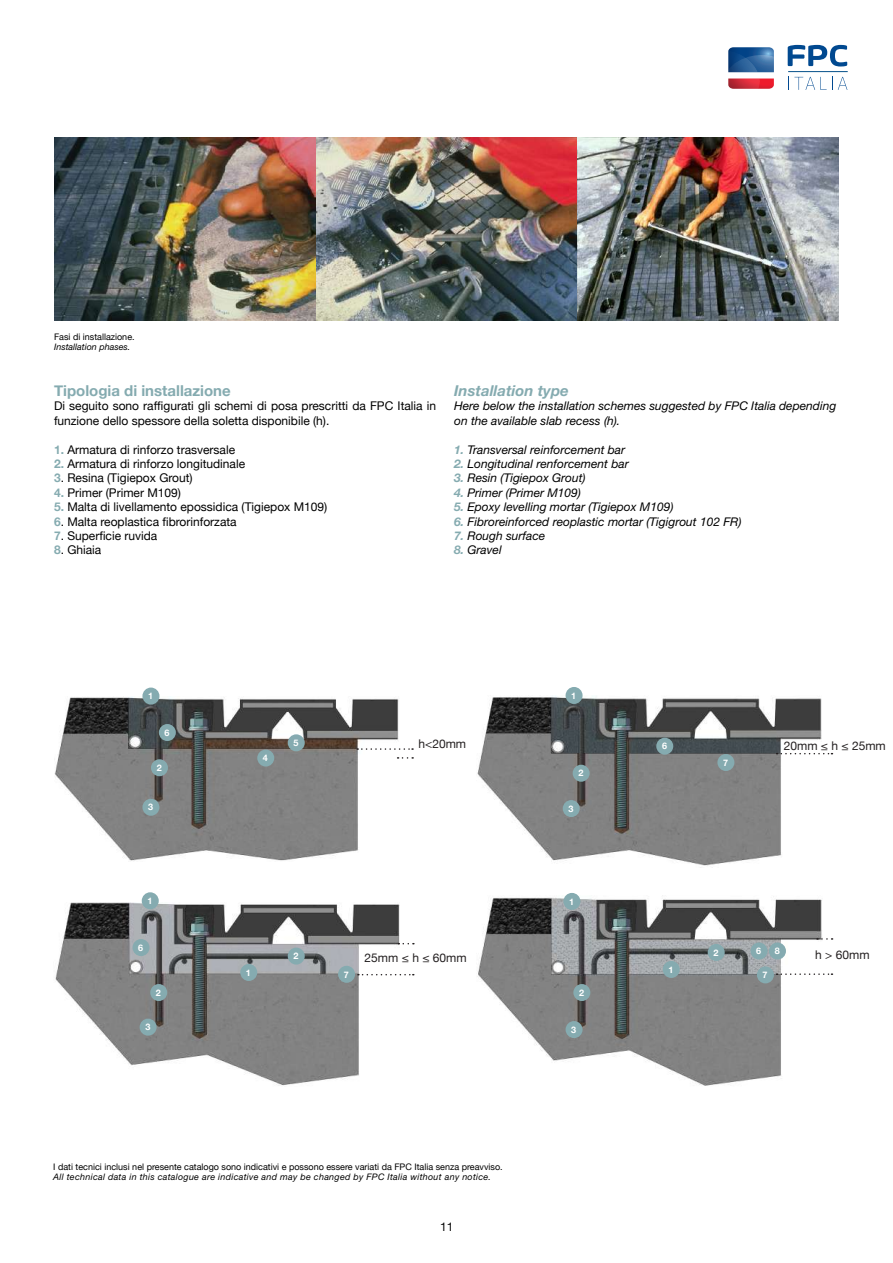
<style>
.page{position:relative;width:893px;height:1263px;background:#fff}
.page>*{position:absolute;margin:0;border:0;box-sizing:border-box;transform-origin:0 0}
.t1{font:700 15px "Helvetica Neue";color:#85abb0}
.t2{font:italic 700 15px "Helvetica Neue";color:#85abb0}
.t3{font:12px/14.4px "Helvetica Neue";color:#000}
.t4{font:italic 12px/14.4px "Helvetica Neue";color:#000}
.t5{font:12px "Helvetica Neue";color:#231f20}
.t6{font:9px "Helvetica Neue";color:#000}
.t7{font:italic 9px "Helvetica Neue";letter-spacing:.03em;color:#000}
.t8{font:700 9px "Helvetica Neue";color:#fff}
.t9{font:italic 9px "Helvetica Neue";color:#000}
.s1{font-weight:700;color:#85abb0}
</style>
<div class="page">
<svg style="left:788px;top:45px;width:59px;height:22px"></svg>
<svg style="left:728px;top:47px;width:46px;height:42px;background:#766d92"></svg>
<hr style="left:788px;top:71px;width:60px;height:1px;background:#05508a">
<svg style="left:794px;top:77px;width:53px;height:13px"></svg>
<img style="left:54px;top:138px;width:785px;height:183px">
<img style="left:54px;top:696px;width:345px;height:165px">
<div style="left:142px;top:687px;width:17px;height:17px;background:#85abb0;border-radius:50%"></div>
<div style="left:151px;top:759px;width:17px;height:17px;background:#85abb0;border-radius:50%"></div>
<div style="left:142px;top:799px;width:17px;height:17px;background:#85abb0;border-radius:50%"></div>
<div style="left:257px;top:749px;width:17px;height:17px;background:#85abb0;border-radius:50%"></div>
<div style="left:288px;top:734px;width:17px;height:17px;background:#85abb0;border-radius:50%"></div>
<div style="left:159px;top:724px;width:17px;height:17px;background:#85abb0;border-radius:50%"></div>
<img style="left:477px;top:696px;width:345px;height:170px">
<div style="left:563px;top:800px;width:17px;height:17px;background:#85abb0;border-radius:50%"></div>
<div style="left:656px;top:738px;width:17px;height:17px;background:#85abb0;border-radius:50%"></div>
<div style="left:717px;top:754px;width:17px;height:17px;background:#85abb0;border-radius:50%"></div>
<div style="left:566px;top:687px;width:17px;height:17px;background:#85abb0;border-radius:50%"></div>
<div style="left:573px;top:765px;width:17px;height:17px;background:#85abb0;border-radius:50%"></div>
<img style="left:477px;top:895px;width:346px;height:191px">
<div style="left:757px;top:966px;width:17px;height:17px;background:#85abb0;border-radius:50%"></div>
<div style="left:563px;top:893px;width:17px;height:17px;background:#85abb0;border-radius:50%"></div>
<div style="left:573px;top:984px;width:17px;height:17px;background:#85abb0;border-radius:50%"></div>
<div style="left:566px;top:1021px;width:17px;height:17px;background:#85abb0;border-radius:50%"></div>
<div style="left:750px;top:942px;width:17px;height:17px;background:#85abb0;border-radius:50%"></div>
<div style="left:769px;top:942px;width:17px;height:17px;background:#85abb0;border-radius:50%"></div>
<div style="left:708px;top:944px;width:17px;height:17px;background:#85abb0;border-radius:50%"></div>
<div style="left:663px;top:961px;width:17px;height:17px;background:#85abb0;border-radius:50%"></div>
<img style="left:55px;top:902px;width:346px;height:184px">
<div style="left:142px;top:892px;width:17px;height:17px;background:#85abb0;border-radius:50%"></div>
<div style="left:150px;top:984px;width:17px;height:17px;background:#85abb0;border-radius:50%"></div>
<div style="left:140px;top:1019px;width:17px;height:17px;background:#85abb0;border-radius:50%"></div>
<div style="left:133px;top:939px;width:17px;height:17px;background:#85abb0;border-radius:50%"></div>
<div style="left:338px;top:966px;width:17px;height:17px;background:#85abb0;border-radius:50%"></div>
<div style="left:288px;top:947px;width:17px;height:17px;background:#85abb0;border-radius:50%"></div>
<div style="left:240px;top:964px;width:17px;height:17px;background:#85abb0;border-radius:50%"></div>
<svg style="left:398px;top:757px;width:15px;height:2px"></svg>
<svg style="left:357px;top:748px;width:56px;height:2px"></svg>
<svg style="left:358px;top:974px;width:56px;height:1px"></svg>
<svg style="left:817px;top:938px;width:16px;height:2px"></svg>
<svg style="left:777px;top:973px;width:55px;height:2px"></svg>
<svg style="left:777px;top:753px;width:55px;height:1px"></svg>
<p class="t6" style="left:54px;top:331px;width:82px">Fasi di installazione.</p>
<p class="t9" style="left:54px;top:342px;width:78px">Installation phases.</p>
<p class="t1" style="left:54px;top:381px;width:178px">Tipologia di installazione</p>
<p class="t3" style="left:54px;top:399px;width:384px">Di seguito sono raffigurati gli schemi di posa prescritti da FPC Italia in funzione dello spessore della soletta disponibile (h).</p>
<p class="t3" style="left:54px;top:442px;width:183px"><span class="s1">1.</span> Armatura di rinforzo trasversale</p>
<p class="t3" style="left:54px;top:456px;width:193px"><span class="s1">2.</span> Armatura di rinforzo longitudinale</p>
<p class="t3" style="left:54px;top:471px;width:140px"><span class="s1">3</span>. Resina (Tigiepox Grout)</p>
<p class="t3" style="left:54px;top:485px;width:128px"><span class="s1">4.</span> Primer (Primer M109)</p>
<p class="t3" style="left:54px;top:500px;width:275px"><span class="s1">5.</span> Malta di livellamento epossidica (Tigiepox M109)</p>
<p class="t3" style="left:54px;top:514px;width:184px"><span class="s1">6</span>. Malta reoplastica fibrorinforzata</p>
<p class="t3" style="left:54px;top:528px;width:105px"><span class="s1">7</span>. Superficie ruvida</p>
<p class="t3" style="left:54px;top:543px;width:49px"><span class="s1">8</span>. Ghiaia</p>
<p class="t2" style="left:454px;top:381px;width:116px">Installation type</p>
<p class="t4" style="left:454px;top:399px;width:384px">Here below the installation schemes suggested by FPC Italia depending on the available slab recess (h).</p>
<p class="t4" style="left:454px;top:442px;width:172px"><span class="s1">1.</span> Transversal reinforcement bar</p>
<p class="t4" style="left:454px;top:456px;width:176px"><span class="s1">2.</span> Longitudinal renforcement bar</p>
<p class="t4" style="left:454px;top:471px;width:133px"><span class="s1">3.</span> Resin (Tigiepox Grout)</p>
<p class="t4" style="left:454px;top:485px;width:128px"><span class="s1">4.</span> Primer (Primer M109)</p>
<p class="t4" style="left:454px;top:499px;width:221px"><span class="s1">5.</span> Epoxy levelling mortar (Tigiepox M109)</p>
<p class="t4" style="left:454px;top:514px;width:289px"><span class="s1">6.</span> Fibroreinforced reoplastic mortar (Tigigrout 102 FR)</p>
<p class="t4" style="left:454px;top:528px;width:93px"><span class="s1">7.</span> Rough surface</p>
<p class="t4" style="left:454px;top:543px;width:49px"><span class="s1">8.</span> Gravel</p>
<p class="t8" style="left:148px;top:690px;width:7px">1</p>
<p class="t8" style="left:165px;top:727px;width:7px">6</p>
<p class="t8" style="left:571px;top:690px;width:7px">1</p>
<p class="t8" style="left:293px;top:737px;width:7px">5</p>
<p class="t5" style="left:418px;top:737px;width:49px">h&lt;20mm</p>
<p class="t8" style="left:662px;top:741px;width:7px">6</p>
<p class="t5" style="left:784px;top:739px;width:104px">20mm ≤ h ≤ 25mm</p>
<p class="t8" style="left:157px;top:762px;width:7px">2</p>
<p class="t8" style="left:263px;top:752px;width:7px">4</p>
<p class="t8" style="left:578px;top:768px;width:7px">2</p>
<p class="t8" style="left:723px;top:757px;width:7px">7</p>
<p class="t8" style="left:148px;top:802px;width:7px">3</p>
<p class="t8" style="left:568px;top:803px;width:7px">3</p>
<p class="t8" style="left:147px;top:895px;width:7px">1</p>
<p class="t8" style="left:569px;top:896px;width:7px">1</p>
<p class="t8" style="left:138px;top:942px;width:7px">6</p>
<p class="t8" style="left:293px;top:950px;width:7px">2</p>
<p class="t8" style="left:713px;top:947px;width:7px">2</p>
<p class="t8" style="left:756px;top:945px;width:7px">6</p>
<p class="t8" style="left:775px;top:945px;width:7px">8</p>
<p class="t5" style="left:365px;top:951px;width:104px">25mm ≤ h ≤ 60mm</p>
<p class="t5" style="left:815px;top:948px;width:56px">h &gt; 60mm</p>
<p class="t8" style="left:246px;top:967px;width:7px">1</p>
<p class="t8" style="left:344px;top:969px;width:7px">7</p>
<p class="t8" style="left:668px;top:964px;width:7px">1</p>
<p class="t8" style="left:763px;top:969px;width:7px">7</p>
<p class="t8" style="left:156px;top:987px;width:7px">2</p>
<p class="t8" style="left:579px;top:987px;width:7px">2</p>
<p class="t8" style="left:145px;top:1022px;width:7px">3</p>
<p class="t8" style="left:571px;top:1024px;width:7px">3</p>
<p class="t6" style="left:53px;top:1161px;width:451px">I dati tecnici inclusi nel presente catalogo sono indicativi e possono essere variati da FPC Italia senza preavviso.</p>
<p class="t7" style="left:53px;top:1172px;width:439px">All technical data in this catalogue are indicative and may be changed by FPC Italia without any notice.</p>
<p class="t3" style="left:440px;top:1219px;width:15px">11</p>
</div>
